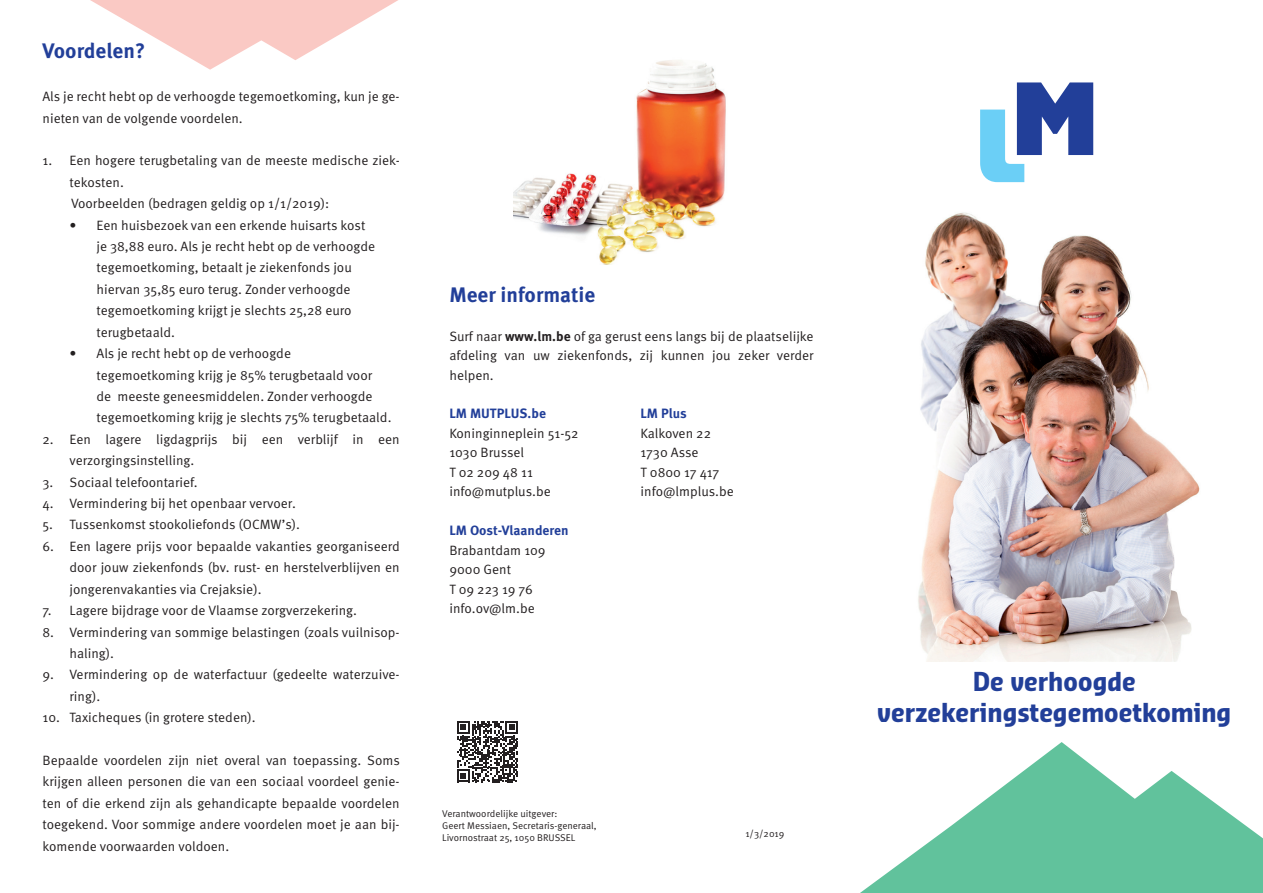
<style>
.page{position:relative;width:1263px;height:893px;background:#fff}
.page>*{position:absolute;margin:0;border:0;box-sizing:border-box;transform-origin:0 0}
.t1{font:700 25.5px/30.6px "Sansa Con Pro";color:#223f99;text-align:center}
.t2{font:700 21px "Meta OT";color:#223f99}
.t3{font:13.5px/21.5px "Meta OT Norm";color:#231f20}
.t4{font:700 13.5px "Meta OT";color:#223f99}
.t5{font:9.75px/12px "Meta OT Norm";color:#231f20}
.s1{font-family:"Meta OT";font-weight:700}
</style>
<div class="page">
<svg style="left:980px;top:82px;width:113px;height:100px"></svg>
<img style="left:514px;top:60px;width:212px;height:205px">
<img style="left:918px;top:212px;width:282px;height:449px">
<svg style="left:860px;top:742px;width:403px;height:151px;fill:#61c29c"></svg>
<svg style="left:90px;top:0;width:308px;height:70px"></svg>
<svg style="left:457px;top:721px;width:61px;height:61px"></svg>
<h2 class="t2" style="left:43px;top:38px;width:104px">Voordelen?</h2>
<p class="t3" style="left:43px;top:86px;width:359px">Als je recht hebt op de verhoogde tegemoetkoming, kun je ge&shy;nieten van de volgende voordelen.</p>
<p class="t3" style="left:70px;top:150px;width:332px;text-indent:-27px">1. Een hogere terugbetaling van de meeste medische ziek&shy;tekosten.<br>Voorbeelden (bedragen geldig op 1/1/2019):</p>
<p class="t3" style="left:97px;top:214px;width:280px;text-indent:-27px">• Een huisbezoek van een erkende huisarts kost je 38,88 euro. Als je recht hebt op de verhoogde tegemoetkoming, betaalt je ziekenfonds jou hiervan 35,85 euro terug. Zonder verhoogde tegemoetkoming krijgt je slechts 25,28 euro terugbetaald.</p>
<p class="t3" style="left:97px;top:343px;width:296px;text-indent:-27px">• Als je recht hebt op de verhoogde tegemoetkoming krijg je 85% terugbetaald voor<br>de meeste geneesmiddelen. Zonder verhoogde tegemoetkoming krijg je slechts 75% terugbetaald.</p>
<p class="t3" style="left:70px;top:429px;width:332px;text-indent:-27px">2. Een lagere ligdagprijs bij een verblijf in een verzorgingsinstelling.</p>
<p class="t3" style="left:43px;top:471px;width:157px">3. Sociaal telefoontarief.</p>
<p class="t3" style="left:43px;top:493px;width:255px">4. Vermindering bij het openbaar vervoer.</p>
<p class="t3" style="left:43px;top:514px;width:259px">5. Tussenkomst stookoliefonds (OCMW’s).</p>
<p class="t3" style="left:70px;top:536px;width:332px;text-align:justify;text-indent:-27px">6. Een lagere prijs voor bepaalde vakanties georganiseerd door jouw ziekenfonds (bv. rust- en herstelverblijven en jongerenvakanties via Crejaksie).</p>
<p class="t3" style="left:43px;top:600px;width:316px">7. Lagere bijdrage voor de Vlaamse zorgverzekering.</p>
<p class="t3" style="left:70px;top:621px;width:332px;text-indent:-27px">8. Vermindering van sommige belastingen (zoals vuilnisop&shy;haling).</p>
<p class="t3" style="left:70px;top:664px;width:332px;text-indent:-27px">9. Vermindering op de waterfactuur (gedeelte waterzuive&shy;ring).</p>
<p class="t3" style="left:43px;top:707px;width:215px">10. Taxicheques (in grotere steden).</p>
<p class="t3" style="left:43px;top:750px;width:359px;text-align:justify">Bepaalde voordelen zijn niet overal van toepassing. Soms krijgen alleen personen die van een sociaal voordeel genie&shy;ten of die erkend zijn als gehandicapte bepaalde voordelen toegekend. Voor sommige andere voordelen moet je aan bij&shy;komende voorwaarden voldoen.</p>
<h2 class="t2" style="left:449px;top:281px;width:147px">Meer informatie</h2>
<p class="t3" style="left:449px;top:327px;width:366px;line-height:19.5px;text-align:justify">Surf naar <span class="s1">www.lm.be</span> of ga gerust eens langs bij de plaatselijke afdeling van uw ziekenfonds, zij kunnen jou zeker verder helpen.</p>
<p class="t4" style="left:449px;top:405px;width:98px">LM MUTPLUS.be</p>
<p class="t3" style="left:449px;top:424px;width:131px;line-height:19.5px">Koninginneplein 51-52<br>1030 Brussel<br>T 02 209 48 11 info@mutplus.be</p>
<p class="t4" style="left:449px;top:522px;width:121px">LM Oost-Vlaanderen</p>
<p class="t3" style="left:449px;top:541px;width:98px;line-height:19.5px">Brabantdam 109<br>9000 Gent<br>T 09 223 19 76 info.ov@lm.be</p>
<p class="t4" style="left:640px;top:405px;width:48px">LM Plus</p>
<p class="t3" style="left:640px;top:424px;width:95px;line-height:19.5px">Kalkoven 22<br>1730 Asse<br>T 0800 17 417 info@lmplus.be</p>
<p class="t5" style="left:442px;top:808px;width:156px">Verantwoordelijke uitgever:<br>Geert Messiaen, Secretaris-generaal,<br>Livornostraat 25, 1050 BRUSSEL</p>
<p class="t5" style="left:745px;top:827px;width:40px">1/3/2019</p>
<h1 class="t1" style="left:877px;top:666px;width:356px">De verhoogde verzekeringstegemoetkoming</h1>
</div>
